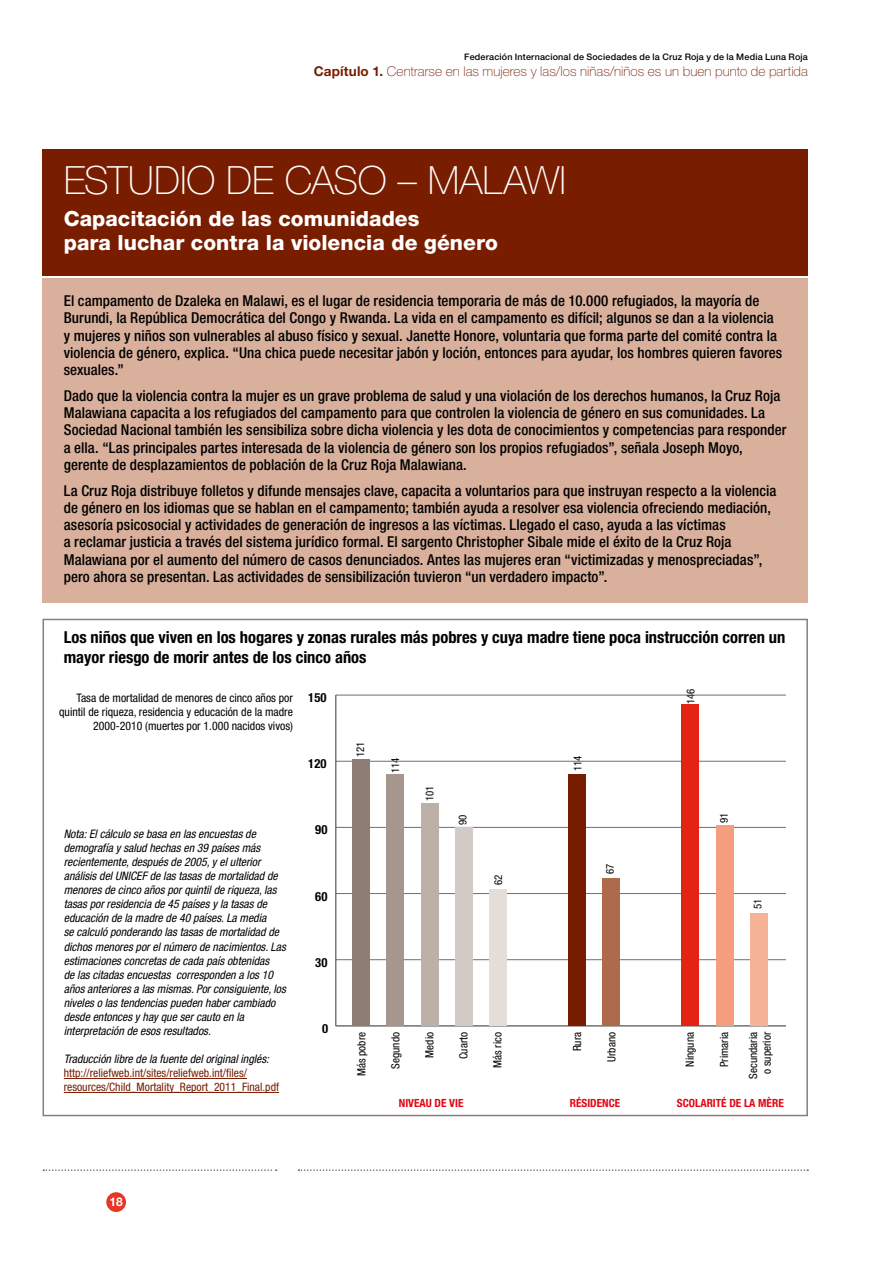
<style>
.page{position:relative;width:893px;height:1263px;background:#fff}
.page>*{position:absolute;margin:0;border:0;box-sizing:border-box;transform-origin:0 0}
.t1{font:100 39px "Helvetica Neue LT Std";letter-spacing:-.005em;color:#fff}
.t2{font:800 21px/24px "Helvetica Neue LT Std";color:#fff}
.t3{font:700 condensed 16.5px/19.8px "Helvetica Neue LT Std";color:#000}
.t4{font:500 condensed 15px/17.2px "Helvetica Neue LT Std";letter-spacing:.005em;color:#000}
.t5{font:100 13.5px "Helvetica Neue LT Std";letter-spacing:.005em;color:#781d00}
.t6{font:700 condensed 12.6px "Helvetica Neue LT Std";color:#000}
.t7{font:700 12px "Helvetica Neue LT Std";color:#fff}
.t8{font:italic condensed 11.7px/14.1px "Helvetica Neue LT Std";color:#000}
.t9{font:condensed 11.7px/14.1px "Helvetica Neue LT Std";color:#000}
.t10{font:condensed 11.7px/14px "Helvetica Neue LT Std";color:#781d00}
.t11{font:condensed 11.25px/13.5px "Helvetica Neue LT Std";color:#000;text-align:center}
.t12{font:700 condensed 11.25px "Helvetica Neue LT Std";color:#e30613}
.t13{font:condensed 10.8px "Helvetica Neue LT Std";color:#000}
.t14{font:500 9px "Helvetica Neue LT Std";letter-spacing:.02em;color:#000}
.s1{font-weight:700}
</style>
<div class="page">
<div style="left:106px;top:1192px;width:20px;height:20px;background:#e73526;border-radius:50%"></div>
<svg style="left:43px;top:1169px;width:234px;height:2px"></svg>
<svg style="left:298px;top:1169px;width:510px;height:2px"></svg>
<hr style="left:336px;top:695px;width:1px;height:331px;background:#706f6f">
<hr style="left:335px;top:695px;width:1px;height:331px;background:#706f6f">
<hr style="left:336px;top:1025px;width:450px;height:1px;background:#706f6f">
<hr style="left:336px;top:959px;width:450px;height:1px;background:#706f6f">
<hr style="left:336px;top:893px;width:450px;height:1px;background:#706f6f">
<hr style="left:336px;top:827px;width:450px;height:1px;background:#706f6f">
<hr style="left:336px;top:761px;width:450px;height:1px;background:#706f6f">
<hr style="left:336px;top:695px;width:450px;height:1px;background:#706f6f">
<div style="left:353px;top:759px;width:17px;height:267px;background:#8d7d74"></div>
<div style="left:387px;top:774px;width:17px;height:252px;background:#a5978e"></div>
<div style="left:421px;top:803px;width:17px;height:223px;background:#bdb0a9"></div>
<div style="left:455px;top:827px;width:17px;height:199px;background:#d4cac5"></div>
<div style="left:489px;top:889px;width:17px;height:137px;background:#e4deda"></div>
<div style="left:569px;top:774px;width:17px;height:252px;background:#781d00"></div>
<div style="left:603px;top:878px;width:17px;height:148px;background:#af694b"></div>
<div style="left:682px;top:704px;width:17px;height:322px;background:#e42313"></div>
<div style="left:716px;top:825px;width:17px;height:201px;background:#f49e7d"></div>
<div style="left:750px;top:913px;width:17px;height:113px;background:#f7b396"></div>
<hr style="left:64px;top:1078px;width:183px;height:1px;background:#781d00">
<hr style="left:64px;top:1092px;width:215px;height:1px;background:#781d00">
<div style="left:43px;top:149px;width:765px;height:126px;background:#781d00"></div>
<div style="left:43px;top:278px;width:765px;height:325px;background:#d8b09c"></div>
<p class="t14" style="left:464px;top:51px;width:345px">Federación Internacional de Sociedades de la Cruz Roja y de la Media Luna Roja</p>
<p class="t5" style="left:314px;top:64px;width:496px"><span class="s1">Capítulo 1.</span> Centrarse en las mujeres y las/los niñas/niños es un buen punto de partida</p>
<h1 class="t1" style="left:64px;top:158px;width:504px">ESTUDIO DE CASO – MALAWI</h1>
<h2 class="t2" style="left:64px;top:207px;width:436px">Capacitación de las comunidades<br>para luchar contra la violencia de género</h2>
<p class="t4" style="left:64px;top:292px;width:720px">El campamento de Dzaleka en Malawi, es el lugar de residencia temporaria de más de 10.000 refugiados, la mayoría de Burundi, la República Democrática del Congo y Rwanda. La vida en el campamento es difícil; algunos se dan a la violencia y mujeres y niños son vulnerables al abuso físico y sexual. Janette Honore, voluntaria que forma parte del comité contra la violencia de género, explica. “Una chica puede necesitar jabón y loción, entonces para ayudar, los hombres quieren favores sexuales.”</p>
<p class="t4" style="left:64px;top:387px;width:724px">Dado que la violencia contra la mujer es un grave problema de salud y una violación de los derechos humanos, la Cruz Roja Malawiana capacita a los refugiados del campamento para que controlen la violencia de género en sus comunidades. La Sociedad Nacional también les sensibiliza sobre dicha violencia y les dota de conocimientos y competencias para responder a ella. “Las principales partes interesada de la violencia de género son los propios refugiados”, señala Joseph Moyo, gerente de desplazamientos de población de la Cruz Roja Malawiana.</p>
<p class="t4" style="left:64px;top:481px;width:714px">La Cruz Roja distribuye folletos y difunde mensajes clave, capacita a voluntarios para que instruyan respecto a la violencia de género en los idiomas que se hablan en el campamento; también ayuda a resolver esa violencia ofreciendo mediación, asesoría psicosocial y actividades de generación de ingresos a las víctimas. Llegado el caso, ayuda a las víctimas<br>a reclamar justicia a través del sistema jurídico formal. El sargento Christopher Sibale mide el éxito de la Cruz Roja Malawiana por el aumento del número de casos denunciados. Antes las mujeres eran “victimizadas y menospreciadas”, pero ahora se presentan. Las actividades de sensibilización tuvieron “un verdadero impacto”.</p>
<p class="t9" style="left:343px;top:480px;width:398px">Under-five mortality rate, by wealth quintile, residence and mother’s education, 2000–2010 (deaths per 1,000 live births)</p>
<p class="t3" style="left:64px;top:627px;width:723px">Los niños que viven en los hogares y zonas rurales más pobres y cuya madre tiene poca instrucción corren un mayor riesgo de morir antes de los cinco años</p>
<p class="t9" style="left:59px;top:690px;width:235px;text-align:right">Tasa de mortalidad de menores de cinco años por quintil de riqueza, residencia y educación de la madre<br>2000-2010 (muertes por 1.000 nacidos vivos)</p>
<p class="t6" style="left:308px;top:690px;width:20px">150</p>
<p class="t6" style="left:308px;top:756px;width:20px">120</p>
<p class="t8" style="left:64px;top:827px;width:224px">Nota: El cálculo se basa en las encuestas de demografía y salud hechas en 39 países más recientemente, después de 2005, y el ulterior análisis del UNICEF de las tasas de mortalidad de menores de cinco años por quintil de riqueza, las tasas por residencia de 45 países y la tasas de educación de la madre de 40 países. La media<br>se calculó ponderando las tasas de mortalidad de dichos menores por el número de nacimientos. Las estimaciones concretas de cada país obtenidas<br>de las citadas encuestas corresponden a los 10 años anteriores a las mismas. Por consiguiente, los niveles o las tendencias pueden haber cambiado desde entonces y hay que ser cauto en la interpretación de esos resultados.</p>
<p class="t8" style="left:64px;top:1052px;width:207px">Traducción libre de la fuente del original inglés:</p>
<p class="t10" style="left:64px;top:1066px;width:217px">http://reliefweb.int/sites/reliefweb.int/files/ resources/Child_Mortality_Report_2011_Final.pdf</p>
<p class="t6" style="left:315px;top:822px;width:14px">90</p>
<p class="t6" style="left:315px;top:888px;width:14px">60</p>
<p class="t6" style="left:315px;top:954px;width:14px">30</p>
<p class="t6" style="left:322px;top:1021px;width:8px">0</p>
<p class="t13" style="left:354px;top:757px;width:17px;rotate:-90deg">121</p>
<p class="t13" style="left:389px;top:773px;width:17px;rotate:-90deg">114</p>
<p class="t13" style="left:423px;top:801px;width:17px;rotate:-90deg">101</p>
<p class="t13" style="left:456px;top:825px;width:12px;rotate:-90deg">90</p>
<p class="t13" style="left:492px;top:885px;width:12px;rotate:-90deg">62</p>
<p class="t13" style="left:571px;top:771px;width:17px;rotate:-90deg">114</p>
<p class="t13" style="left:604px;top:874px;width:12px;rotate:-90deg">67</p>
<p class="t13" style="left:684px;top:704px;width:17px;rotate:-90deg">146</p>
<p class="t13" style="left:718px;top:823px;width:12px;rotate:-90deg">91</p>
<p class="t13" style="left:751px;top:909px;width:12px;rotate:-90deg">51</p>
<p class="t11" style="left:355px;top:1076px;width:46px;rotate:-90deg">Más pobre</p>
<p class="t11" style="left:389px;top:1069px;width:38px;rotate:-90deg">Segundo</p>
<p class="t11" style="left:423px;top:1057px;width:27px;rotate:-90deg">Medio</p>
<p class="t11" style="left:457px;top:1059px;width:29px;rotate:-90deg">Cuarto</p>
<p class="t11" style="left:491px;top:1068px;width:37px;rotate:-90deg">Más rico</p>
<p class="t11" style="left:570px;top:1051px;width:21px;rotate:-90deg">Rura</p>
<p class="t11" style="left:605px;top:1062px;width:31px;rotate:-90deg">Urbano</p>
<p class="t11" style="left:683px;top:1066px;width:36px;rotate:-90deg">Ninguna</p>
<p class="t11" style="left:717px;top:1067px;width:36px;rotate:-90deg">Primaria</p>
<p class="t11" style="left:746px;top:1079px;width:48px;rotate:-90deg">Secundaria o superior</p>
<p class="t12" style="left:570px;top:1096px;width:52px">Résidence</p>
<p class="t12" style="left:677px;top:1096px;width:108px">Scolarité de la mère</p>
<p class="t12" style="left:399px;top:1096px;width:66px">Niveau de vie</p>
<p class="t7" style="left:109px;top:1195px;width:15px">18</p>
</div>
